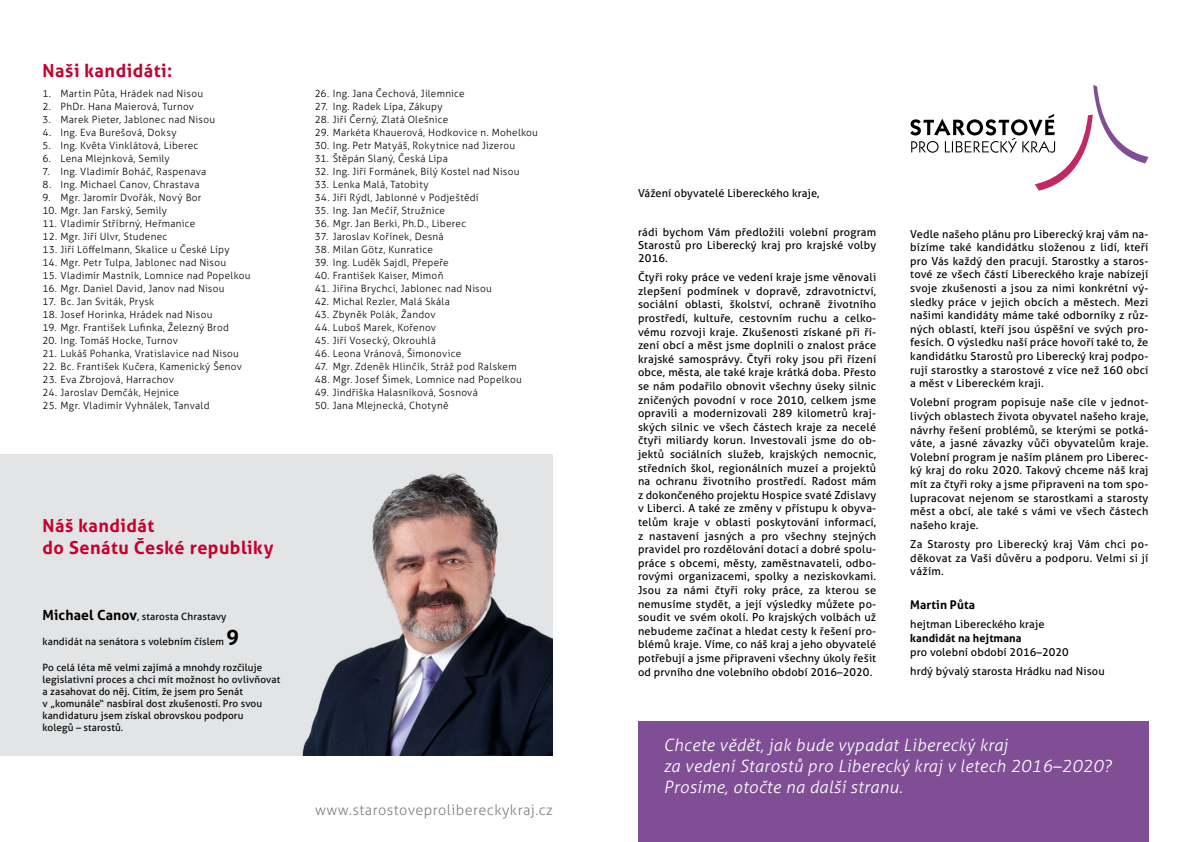
<style>
.page{position:relative;width:1191px;height:842px;background:#fff}
.page>*{position:absolute;margin:0;border:0;box-sizing:border-box;transform-origin:0 0}
.t1{font:700 18px/22.2px "Aller";letter-spacing:.03em;color:#c5002e}
.t2{font:italic 300 17px/21px "Aller";letter-spacing:.02em;color:#fff}
.t3{font:300 14.5px "Aller";letter-spacing:.03em;color:#818084}
.t4{font:700 12px "Aller";letter-spacing:.01em;color:#000}
.t5{font:11px/13.6px "Aller";letter-spacing:.01em;color:#000;text-align:justify}
.t6{font:700 11px "Aller";letter-spacing:.01em;color:#000}
.t7{font:300 10px "Aller";letter-spacing:.025em;color:#000}
.t8{font:10px/12px "Aller";letter-spacing:.01em;color:#000}
.s1{font-weight:700;font-size:14px}
.s2{font-weight:700;font-size:21px}
</style>
<div class="page">
<div style="left:638px;top:721px;width:510px;height:121px;background:#7f4e95"></div>
<div style="left:0;top:454px;width:553px;height:302px;background:#e3e4e6"></div>
<img style="left:302px;top:473px;width:251px;height:283px">
<svg style="left:910px;top:85px;width:238px;height:106px"></svg>
<h1 class="t1" style="left:43px;top:59px;width:131px">Naši kandidáti:</h1>
<p class="t7" style="left:43px;top:87px;width:162px">1. Martin Půta, Hrádek nad Nisou</p>
<p class="t7" style="left:43px;top:100px;width:153px">2. PhDr. Hana Maierová, Turnov</p>
<p class="t7" style="left:43px;top:113px;width:174px">3. Marek Pieter, Jablonec nad Nisou</p>
<p class="t7" style="left:43px;top:126px;width:135px">4. Ing. Eva Burešová, Doksy</p>
<p class="t7" style="left:43px;top:139px;width:157px">5. Ing. Květa Vinklátová, Liberec</p>
<p class="t7" style="left:43px;top:152px;width:129px">6. Lena Mlejnková, Semily</p>
<p class="t7" style="left:43px;top:165px;width:165px">7. Ing. Vladimír Boháč, Raspenava</p>
<p class="t7" style="left:43px;top:178px;width:158px">8. Ing. Michael Canov, Chrastava</p>
<p class="t7" style="left:43px;top:191px;width:160px">9. Mgr. Jaromír Dvořák, Nový Bor</p>
<p class="t7" style="left:43px;top:204px;width:126px">10. Mgr. Jan Farský, Semily</p>
<p class="t7" style="left:43px;top:217px;width:154px">11. Vladimír Stříbrný, Heřmanice</p>
<p class="t7" style="left:43px;top:230px;width:126px">12. Mgr. Jiří Ulvr, Studenec</p>
<p class="t7" style="left:43px;top:243px;width:188px">13. Jiří Löffelmann, Skalice u České Lípy</p>
<p class="t7" style="left:43px;top:256px;width:185px">14. Mgr. Petr Tulpa, Jablonec nad Nisou</p>
<p class="t7" style="left:43px;top:269px;width:210px">15. Vladimír Mastník, Lomnice nad Popelkou</p>
<p class="t7" style="left:43px;top:282px;width:183px">16. Mgr. Daniel David, Janov nad Nisou</p>
<p class="t7" style="left:43px;top:295px;width:113px">17. Bc. Jan Sviták, Prysk</p>
<p class="t7" style="left:43px;top:308px;width:171px">18. Josef Horinka, Hrádek nad Nisou</p>
<p class="t7" style="left:43px;top:321px;width:188px">19. Mgr. František Lufinka, Železný Brod</p>
<p class="t7" style="left:43px;top:334px;width:137px">20. Ing. Tomáš Hocke, Turnov</p>
<p class="t7" style="left:43px;top:347px;width:198px">21. Lukáš Pohanka, Vratislavice nad Nisou</p>
<p class="t7" style="left:43px;top:360px;width:201px">22. Bc. František Kučera, Kamenický Šenov</p>
<p class="t7" style="left:43px;top:373px;width:133px">23. Eva Zbrojová, Harrachov</p>
<p class="t7" style="left:43px;top:386px;width:138px">24. Jaroslav Demčák, Hejnice</p>
<p class="t7" style="left:43px;top:399px;width:168px">25. Mgr. Vladimír Vyhnálek, Tanvald</p>
<p class="t7" style="left:315px;top:87px;width:151px">26. Ing. Jana Čechová, Jilemnice</p>
<p class="t7" style="left:315px;top:100px;width:129px">27. Ing. Radek Lípa, Zákupy</p>
<p class="t7" style="left:315px;top:113px;width:135px">28. Jiří Černý, Zlatá Olešnice</p>
<p class="t7" style="left:315px;top:126px;width:225px">29. Markéta Khauerová, Hodkovice n. Mohelkou</p>
<p class="t7" style="left:315px;top:139px;width:202px">30. Ing. Petr Matyáš, Rokytnice nad Jizerou</p>
<p class="t7" style="left:315px;top:152px;width:135px">31. Štěpán Slaný, Česká Lípa</p>
<p class="t7" style="left:315px;top:165px;width:206px">32. Ing. Jiří Formánek, Bílý Kostel nad Nisou</p>
<p class="t7" style="left:315px;top:178px;width:115px">33. Lenka Malá, Tatobity</p>
<p class="t7" style="left:315px;top:191px;width:165px">34. Jiří Rýdl, Jablonné v Podještědí</p>
<p class="t7" style="left:315px;top:204px;width:132px">35. Ing. Jan Mečíř, Stružnice</p>
<p class="t7" style="left:315px;top:217px;width:153px">36. Mgr. Jan Berki, Ph.D., Liberec</p>
<p class="t7" style="left:315px;top:230px;width:130px">37. Jaroslav Kořínek, Desná</p>
<p class="t7" style="left:315px;top:243px;width:120px">38. Milan Götz, Kunratice</p>
<p class="t7" style="left:315px;top:256px;width:135px">39. Ing. Luděk Sajdl, Přepeře</p>
<p class="t7" style="left:315px;top:269px;width:130px">40. František Kaiser, Mimoň</p>
<p class="t7" style="left:315px;top:282px;width:178px">41. Jiřina Brychcí, Jablonec nad Nisou</p>
<p class="t7" style="left:315px;top:295px;width:136px">42. Michal Rezler, Malá Skála</p>
<p class="t7" style="left:315px;top:308px;width:122px">43. Zbyněk Polák, Žandov</p>
<p class="t7" style="left:315px;top:321px;width:123px">44. Luboš Marek, Kořenov</p>
<p class="t7" style="left:315px;top:334px;width:123px">45. Jiří Vosecký, Okrouhlá</p>
<p class="t7" style="left:315px;top:347px;width:148px">46. Leona Vránová, Šimonovice</p>
<p class="t7" style="left:315px;top:360px;width:203px">47. Mgr. Zdeněk Hlinčík, Stráž pod Ralskem</p>
<p class="t7" style="left:315px;top:373px;width:208px">48. Mgr. Josef Šimek, Lomnice nad Popelkou</p>
<p class="t7" style="left:315px;top:386px;width:165px">49. Jindřiška Halasníková, Sosnová</p>
<p class="t7" style="left:315px;top:399px;width:135px">50. Jana Mlejnecká, Chotyně</p>
<h1 class="t1" style="left:43px;top:514px;width:232px">Náš kandidát<br>do Senátu České republiky</h1>
<p class="t8" style="left:43px;top:610px;width:185px"><span class="s1">Michael Canov</span>, starosta Chrastavy</p>
<p class="t8" style="left:43px;top:636px;width:198px">kandidát na senátora s volebním číslem <span class="s2">9</span></p>
<p class="t8" style="left:43px;top:662px;width:239px">Po celá léta mě velmi zajímá a mnohdy rozčiluje legislativní proces a chci mít možnost ho ovlivňovat a zasahovat do něj. Cítím, že jsem pro Senát<br>v „komunále“ nasbíral dost zkušeností. Pro svou kandidaturu jsem získal obrovskou podporu<br>kolegů – starostů.</p>
<h3 class="t3" style="left:315px;top:801px;width:239px">www.starostoveprolibereckykraj.cz</h3>
<p class="t5" style="left:638px;top:187px;width:183px">Vážení obyvatelé Libereckého kraje,</p>
<p class="t5" style="left:638px;top:225px;width:240px;line-height:13.2px">rádi bychom Vám předložili volební program Starostů pro Liberecký kraj pro krajské volby 2016.</p>
<p class="t5" style="left:638px;top:270px;width:240px">Čtyři roky práce ve vedení kraje jsme věnovali zlepšení podmínek v dopravě, zdravotnictví, sociální oblasti, školství, ochraně životního prostředí, kultuře, cestovním ruchu a celko&shy;vému rozvoji kraje. Zkušenosti získané při ří&shy;zení obcí a měst jsme doplnili o znalost práce krajské samosprávy. Čtyři roky jsou při řízení obce, města, ale také kraje krátká doba. Přesto se nám podařilo obnovit všechny úseky silnic zničených povodní v roce 2010, celkem jsme opravili a modernizovali 289 kilometrů kraj&shy;ských silnic ve všech částech kraje za necelé čtyři miliardy korun. Investovali jsme do ob&shy;jektů sociálních služeb, krajských nemocnic, středních škol, regionálních muzeí a projektů na ochranu životního prostředí. Radost mám z dokončeného projektu Hospice svaté Zdislavy v Liberci. A také ze změny v přístupu k obyva&shy;telům kraje v oblasti poskytování informací, z nastavení jasných a pro všechny stejných pravidel pro rozdělování dotací a dobré spolu&shy;práce s obcemi, městy, zaměstnavateli, odbo&shy;rovými organizacemi, spolky a neziskovkami.<br>Jsou za námi čtyři roky práce, za kterou se nemusíme stydět, a její výsledky můžete po&shy;soudit ve svém okolí. Po krajských volbách už nebudeme začínat a hledat cesty k řešení pro&shy;blémů kraje. Víme, co náš kraj a jeho obyvatelé potřebují a jsme připraveni všechny úkoly řešit od prvního dne volebního období 2016–2020.</p>
<p class="t5" style="left:910px;top:227px;width:240px">Vedle našeho plánu pro Liberecký kraj vám na&shy;bízíme také kandidátku složenou z lidí, kteří pro Vás každý den pracují. Starostky a staros&shy;tové ze všech částí Libereckého kraje nabízejí svoje zkušenosti a jsou za nimi konkrétní vý&shy;sledky práce v jejich obcích a městech. Mezi našimi kandidáty máme také odborníky z růz&shy;ných oblastí, kteří jsou úspěšní ve svých pro&shy;fesích. O výsledku naší práce hovoří také to, že kandidátku Starostů pro Liberecký kraj podpo&shy;rují starostky a starostové z více než 160 obcí a měst v Libereckém kraji.</p>
<p class="t5" style="left:910px;top:396px;width:240px">Volební program popisuje naše cíle v jednot&shy;livých oblastech života obyvatel našeho kraje, návrhy řešení problémů, se kterými se potká&shy;váte, a jasné závazky vůči obyvatelům kraje.<br>Volební program je naším plánem pro Liberec&shy;ký kraj do roku 2020. Takový chceme náš kraj mít za čtyři roky a jsme připraveni na tom spo&shy;lupracovat nejenom se starostkami a starosty měst a obcí, ale také s vámi ve všech částech našeho kraje.</p>
<p class="t5" style="left:910px;top:537px;width:240px">Za Starosty pro Liberecký kraj Vám chci po&shy;děkovat za Vaši důvěru a podporu. Velmi si jí vážím.</p>
<p class="t4" style="left:910px;top:597px;width:66px">Martin Půta</p>
<p class="t5" style="left:910px;top:618px;width:136px">hejtman Libereckého kraje</p>
<p class="t6" style="left:910px;top:631px;width:113px">kandidát na hejtmana</p>
<p class="t5" style="left:910px;top:642px;width:196px;line-height:19.3px">pro volební období 2016–2020<br>hrdý bývalý starosta Hrádku nad Nisou</p>
<h2 class="t2" style="left:663px;top:734px;width:449px">Chcete vědět, jak bude vypadat Liberecký kraj<br>za vedení Starostů pro Liberecký kraj v letech 2016–2020?<br>Prosíme, otočte na další stranu.</h2>
</div>
